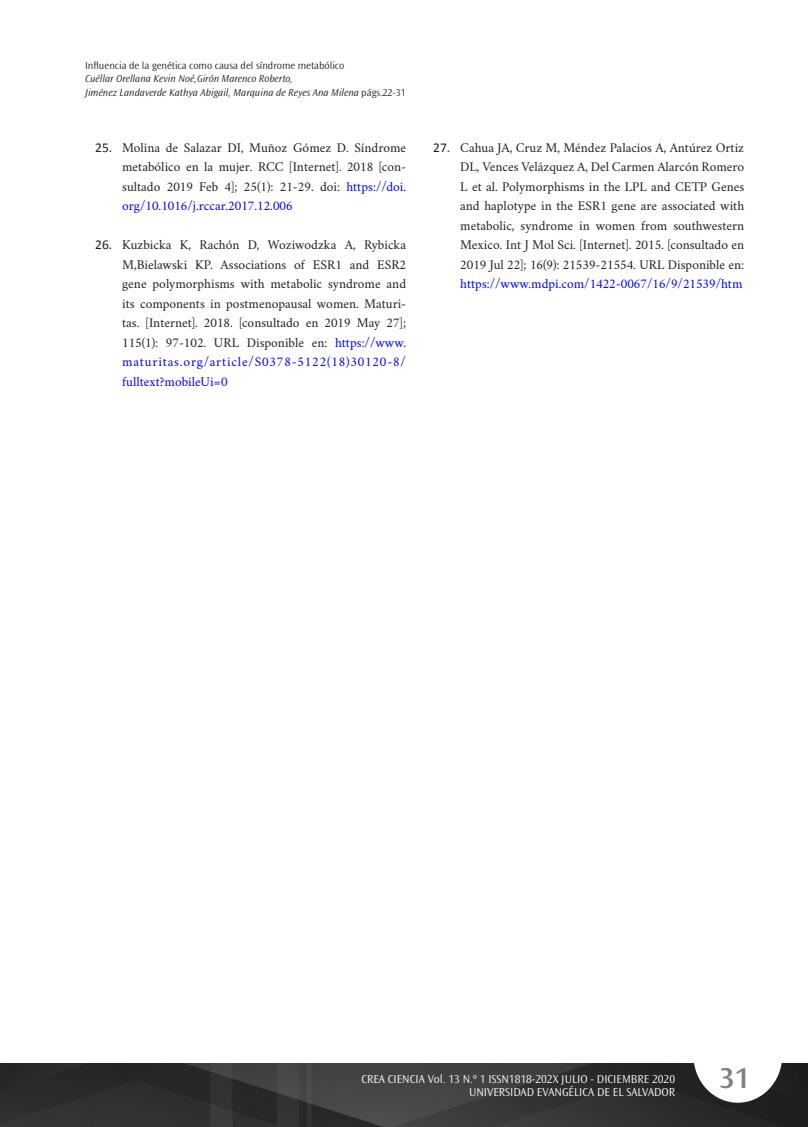
<style>
.page{position:relative;width:808px;height:1127px;background:#fff}
.page>*{position:absolute;margin:0;border:0;box-sizing:border-box;transform-origin:0 0}
.t1{font:600 30px "Ocean Sans Std";color:#7d8184}
.t2{font:13.5px/19.5px "Crimson";color:#231f20;text-align:justify}
.t3{font:300 12px/13.5px "Ocean Sans Std";color:#fff;text-align:right}
.t4{font:italic 300 10.5px/13.2px "Ocean Sans Std";color:#231f20}
.t5{font:300 10.5px "Ocean Sans Std";color:#231f20}
.s1{font-style:normal}
.s2{font-family:"Calibri"}
.s3{color:#00f}
</style>
<div class="page">
<img style="left:0;top:1063px;width:808px;height:64px">
<div style="left:693px;top:1008px;width:89px;height:94px;background:#fff;border-radius:50%"></div>
<p class="t5" style="left:85px;top:60px;width:261px">Influencia de la genética como causa del síndrome metabólico</p>
<p class="t4" style="left:85px;top:73px;width:322px">Cuéllar Orellana Kevin Noé,Girón Marenco Roberto,<br>Jiménez Landaverde Kathya Abigail, Marquina de Reyes Ana Milena <span class="s1">págs.22-31</span></p>
<p class="t2" style="left:122px;top:136px;width:285px;text-indent:-27px"><span class="s2">25.</span> Molina de Salazar DI, Muñoz Gómez D. Síndrome metabólico en la mujer. RCC [Internet]. 2018 [con&shy;sultado 2019 Feb 4]; 25(1): 21-29. doi: <span class="s3">https://doi. org/10.1016/j.rccar.2017.12.006</span></p>
<p class="t2" style="left:122px;top:233px;width:285px;text-indent:-27px"><span class="s2">26.</span> Kuzbicka K, Rachón D, Woziwodzka A, Rybicka M,Bielawski KP. Associations of ESR1 and ESR2 gene polymorphisms with metabolic syndrome and its components in postmenopausal women. Maturi&shy;tas. [Internet]. 2018. [consultado en 2019 May 27]; 115(1): 97-102. URL Disponible en: <span class="s3">https://www. maturitas.org/article/S0378-5122(18)30120-8/ fulltext?mobileUi=0</span></p>
<p class="t2" style="left:460px;top:136px;width:285px;text-indent:-27px"><span class="s2">27.</span> Cahua JA, Cruz M, Méndez Palacios A, Antúrez Ortiz DL, Vences Velázquez A, Del Carmen Alarcón Romero L et al. Polymorphisms in the LPL and CETP Genes and haplotype in the ESR1 gene are associated with metabolic, syndrome in women from southwestern Mexico. Int J Mol Sci. [Internet]. 2015. [consultado en 2019 Jul 22]; 16(9): 21539-21554. URL Disponible en: <span class="s3">https://www.mdpi.com/1422-0067/16/9/21539/htm</span></p>
<p class="t3" style="left:361px;top:1072px;width:315px">CREA CIENCIA Vol. 13 N.º 1 ISSN1818-202X JULIO - DICIEMBRE 2020<br>UNIVERSIDAD EVANGÉLICA DE EL SALVADOR</p>
<h1 class="t1" style="left:720px;top:1061px;width:32px">31</h1>
</div>
